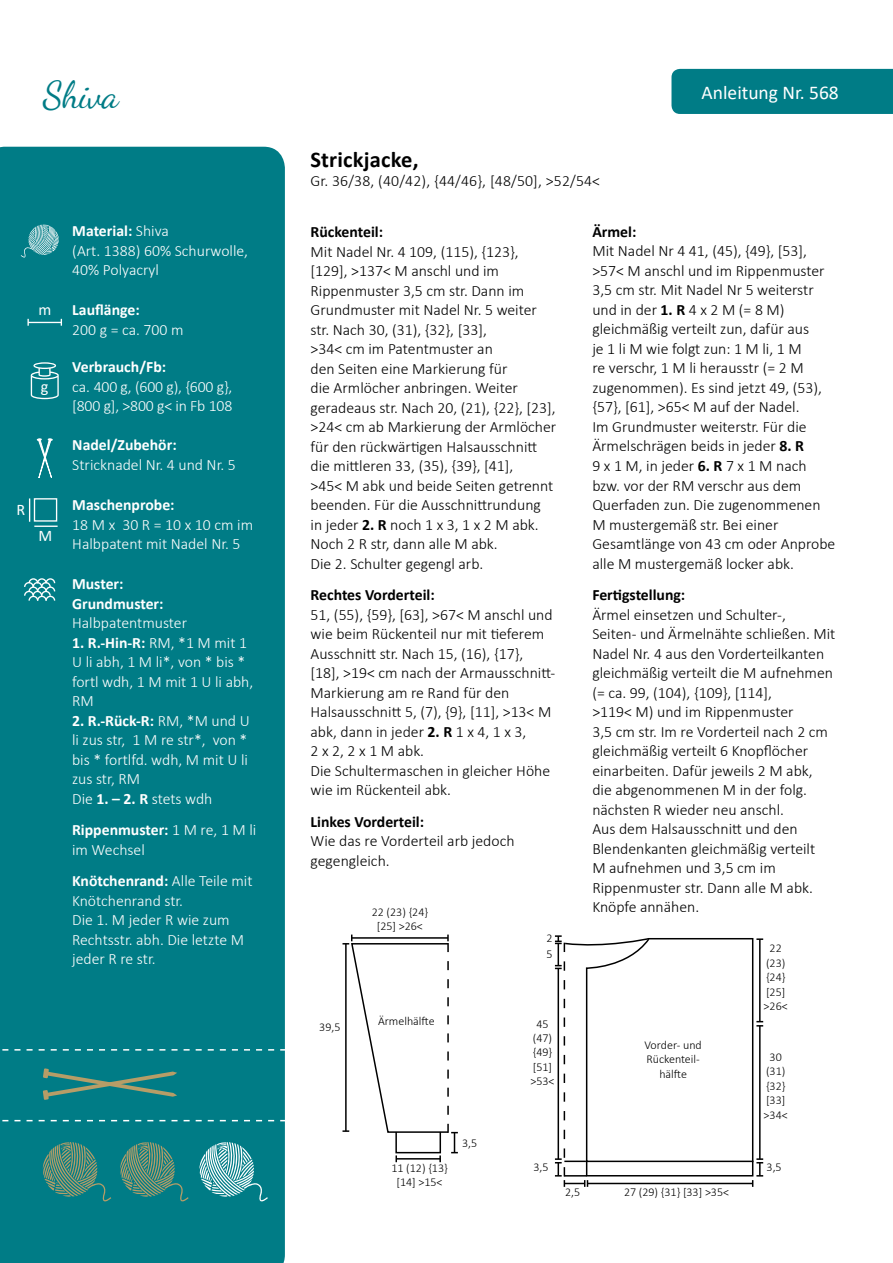
<style>
.page{position:relative;width:893px;height:1263px;background:#fff}
.page>*{position:absolute;margin:0;border:0;box-sizing:border-box;transform-origin:0 0}
.t1{font:37.5px "Dancing Script";letter-spacing:-.02em;color:#007c86}
.t2{font:700 22.5px "Calibri";letter-spacing:.01em;color:#000}
.t3{font:19.5px "Calibri";color:#fff}
.t4{font:16.2px "Calibri";color:#fff}
.t5{font:300 15.75px/19.5px "Calibri";color:#000}
.t6{font:300 15.75px/19.5px "Calibri";color:#fff}
.t7{font:700 15.75px/19.5px "Calibri";color:#fff}
.t8{font:700 15.75px "Calibri";color:#000}
.t9{font:300 12px/14.4px "Calibri";color:#000;text-align:center}
.s1{font-weight:700}
</style>
<div class="page">
<div style="left:0;top:147px;width:285px;height:1116px;background:#007c86"></div>
<svg style="left:198px;top:1142px;width:70px;height:59px;background:#4ca2a9"></svg>
<svg style="left:42px;top:1142px;width:69px;height:59px;background:#37857c"></svg>
<svg style="left:119px;top:1142px;width:70px;height:59px;background:#36857c"></svg>
<svg style="left:0;top:1049px;width:285px;height:1px"></svg>
<svg style="left:0;top:1120px;width:285px;height:1px"></svg>
<svg style="left:29px;top:439px;width:29px;height:88px;background:#218d95"></svg>
<svg style="left:31px;top:362px;width:28px;height:37px"></svg>
<hr style="left:28px;top:322px;width:34px;height:1px;background:#fff">
<svg style="left:27px;top:319px;width:2px;height:7px"></svg>
<svg style="left:21px;top:224px;width:38px;height:34px"></svg>
<div style="left:671px;top:69px;width:222px;height:45px;background:#007c86"></div>
<svg style="left:23px;top:578px;width:33px;height:24px"></svg>
<svg style="left:43px;top:1068px;width:134px;height:32px;background:#2b837e"></svg>
<svg style="left:342px;top:934px;width:116px;height:228px"></svg>
<svg style="left:555px;top:935px;width:208px;height:252px"></svg>
<h1 class="t1" style="left:43px;top:73px;width:77px">Shiva</h1>
<p class="t4" style="left:17px;top:498px;width:10px">R</p>
<p class="t6" style="left:72px;top:221px;width:177px"><span class="s1">Material:</span> Shiva<br>(Art. 1388) 60% Schurwolle,<br>40% Polyacryl</p>
<p class="t4" style="left:38px;top:299px;width:14px">m</p>
<p class="t7" style="left:72px;top:300px;width:69px">Lauflänge:</p>
<p class="t6" style="left:72px;top:320px;width:113px">200 g = ca. 700 m</p>
<p class="t4" style="left:41px;top:375px;width:9px">g</p>
<p class="t4" style="left:39px;top:524px;width:15px">M</p>
<p class="t7" style="left:72px;top:357px;width:95px">Verbrauch/Fb:</p>
<p class="t6" style="left:72px;top:376px;width:162px">ca. 400 g, (600 g), {600 g}, [800 g], &gt;800 g&lt; in Fb 108</p>
<p class="t7" style="left:72px;top:435px;width:106px">Nadel/Zubehör:</p>
<p class="t6" style="left:72px;top:455px;width:165px">Stricknadel Nr. 4 und Nr. 5</p>
<p class="t7" style="left:72px;top:495px;width:104px">Maschenprobe:</p>
<p class="t6" style="left:72px;top:514px;width:182px">18 M x 30 R = 10 x 10 cm im<br>Halbpatent mit Nadel Nr. 5</p>
<p class="t7" style="left:72px;top:574px;width:93px">Muster:<br>Grundmuster:</p>
<p class="t6" style="left:72px;top:613px;width:117px">Halbpatentmuster</p>
<p class="t6" style="left:72px;top:632px;width:183px"><span class="s1">1. R.-Hin-R:</span> RM, *1 M mit 1<br>U li abh, 1 M li*, von * bis * fortl wdh, 1 M mit 1 U li abh,<br>RM</p>
<p class="t6" style="left:72px;top:710px;width:179px"><span class="s1">2. R.-Rück-R:</span> RM, *M und U li zus str, 1 M re str*, von * bis * fortlfd. wdh, M mit U li zus str, RM<br>Die <span class="s1">1. – 2. R</span> stets wdh</p>
<p class="t6" style="left:72px;top:820px;width:186px"><span class="s1">Rippenmuster:</span> 1 M re, 1 M li im Wechsel</p>
<p class="t6" style="left:72px;top:871px;width:182px"><span class="s1">Knötchenrand:</span> Alle Teile mit<br>Knötchenrand str.<br>Die 1. M jeder R wie zum<br>Rechtsstr. abh. Die letzte M jeder R re str.</p>
<h2 class="t2" style="left:310px;top:143px;width:110px">Strickjacke,</h2>
<p class="t5" style="left:310px;top:171px;width:291px">Gr. 36/38, (40/42), {44/46}, [48/50], &gt;52/54&lt;</p>
<p class="t3" style="left:702px;top:79px;width:139px">Anleitung Nr. 568</p>
<p class="t8" style="left:311px;top:221px;width:74px">Rückenteil:</p>
<p class="t5" style="left:311px;top:241px;width:247px">Mit Nadel Nr. 4 109, (115), {123}, [129], &gt;137&lt; M anschl und im<br>Rippenmuster 3,5 cm str. Dann im<br>Grundmuster mit Nadel Nr. 5 weiter str. Nach 30, (31), {32}, [33],<br>&gt;34&lt; cm im Patentmuster an<br>den Seiten eine Markierung für<br>die Armlöcher anbringen. Weiter geradeaus str. Nach 20, (21), {22}, [23], &gt;24&lt; cm ab Markierung der Armlöcher für den rückwärtigen Halsausschnitt die mittleren 33, (35), {39}, [41],<br>&gt;45&lt; M abk und beide Seiten getrennt beenden. Für die Ausschnittrundung in jeder <span class="s1">2. R</span> noch 1 x 3, 1 x 2 M abk.<br>Noch 2 R str, dann alle M abk.<br>Die 2. Schulter gegengl arb.</p>
<p class="t8" style="left:311px;top:584px;width:126px">Rechtes Vorderteil:</p>
<p class="t5" style="left:311px;top:604px;width:246px">51, (55), {59}, [63], &gt;67&lt; M anschl und wie beim Rückenteil nur mit tieferem<br>Ausschnitt str. Nach 15, (16), {17}, [18], &gt;19&lt; cm nach der Armausschnitt-<br>Markierung am re Rand für den<br>Halsausschnitt 5, (7), {9}, [11], &gt;13&lt; M abk, dann in jeder <span class="s1">2. R</span> 1 x 4, 1 x 3,<br>2 x 2, 2 x 1 M abk.<br>Die Schultermaschen in gleicher Höhe wie im Rückenteil abk.</p>
<p class="t8" style="left:311px;top:810px;width:115px">Linkes Vorderteil:</p>
<p class="t5" style="left:311px;top:831px;width:206px">Wie das re Vorderteil arb jedoch gegengleich.</p>
<p class="t9" style="left:372px;top:905px;width:58px">22 (23) {24} [25] &gt;26&lt;</p>
<p class="t9" style="left:319px;top:1020px;width:23px">39,5</p>
<p class="t9" style="left:378px;top:1014px;width:58px">Ärmelhälfte</p>
<p class="t9" style="left:462px;top:1135px;width:17px">3,5</p>
<p class="t9" style="left:547px;top:931px;width:8px">2</p>
<p class="t9" style="left:547px;top:947px;width:8px">5</p>
<p class="t9" style="left:530px;top:1016px;width:26px">45 (47) {49} [51] &gt;53&lt;</p>
<p class="t8" style="left:592px;top:221px;width:46px">Ärmel:</p>
<p class="t5" style="left:592px;top:241px;width:245px">Mit Nadel Nr 4 41, (45), {49}, [53], &gt;57&lt; M anschl und im Rippenmuster<br>3,5 cm str. Mit Nadel Nr 5 weiterstr und in der <span class="s1">1. R</span> 4 x 2 M (= 8 M) gleichmäßig verteilt zun, dafür aus<br>je 1 li M wie folgt zun: 1 M li, 1 M<br>re verschr, 1 M li herausstr (= 2 M zugenommen). Es sind jetzt 49, (53), {57}, [61], &gt;65&lt; M auf der Nadel.<br>Im Grundmuster weiterstr. Für die<br>Ärmelschrägen beids in jeder <span class="s1">8. R<br></span>9 x 1 M, in jeder <span class="s1">6. R</span> 7 x 1 M nach bzw. vor der RM verschr aus dem<br>Querfaden zun. Die zugenommenen<br>M mustergemäß str. Bei einer<br>Gesamtlänge von 43 cm oder Anprobe alle M mustergemäß locker abk.</p>
<p class="t8" style="left:592px;top:584px;width:94px">Fertigstellung:</p>
<p class="t5" style="left:592px;top:604px;width:245px">Ärmel einsetzen und Schulter-,<br>Seiten- und Ärmelnähte schließen. Mit<br>Nadel Nr. 4 aus den Vorderteilkanten gleichmäßig verteilt die M aufnehmen (= ca. 99, (104), {109}, [114],<br>&gt;119&lt; M) und im Rippenmuster<br>3,5 cm str. Im re Vorderteil nach 2 cm gleichmäßig verteilt 6 Knopflöcher einarbeiten. Dafür jeweils 2 M abk, die abgenommenen M in der folg. nächsten R wieder neu anschl.<br>Aus dem Halsausschnitt und den<br>Blendenkanten gleichmäßig verteilt<br>M aufnehmen und 3,5 cm im<br>Rippenmuster str. Dann alle M abk.<br>Knöpfe annähen.</p>
<p class="t9" style="left:764px;top:941px;width:26px">22 (23) {24} [25] &gt;26&lt;</p>
<p class="t9" style="left:644px;top:1037px;width:59px">Vorder- und<br>Rückenteil&shy;hälfte</p>
<p class="t9" style="left:764px;top:1050px;width:26px">30 (31) {32} [33] &gt;34&lt;</p>
<p class="t9" style="left:391px;top:1161px;width:58px">11 (12) {13} [14] &gt;15&lt;</p>
<p class="t9" style="left:533px;top:1160px;width:17px">3,5</p>
<p class="t9" style="left:767px;top:1159px;width:17px">3,5</p>
<p class="t9" style="left:565px;top:1184px;width:17px">2,5</p>
<p class="t9" style="left:624px;top:1184px;width:107px">27 (29) {31} [33] &gt;35&lt;</p>
</div>
